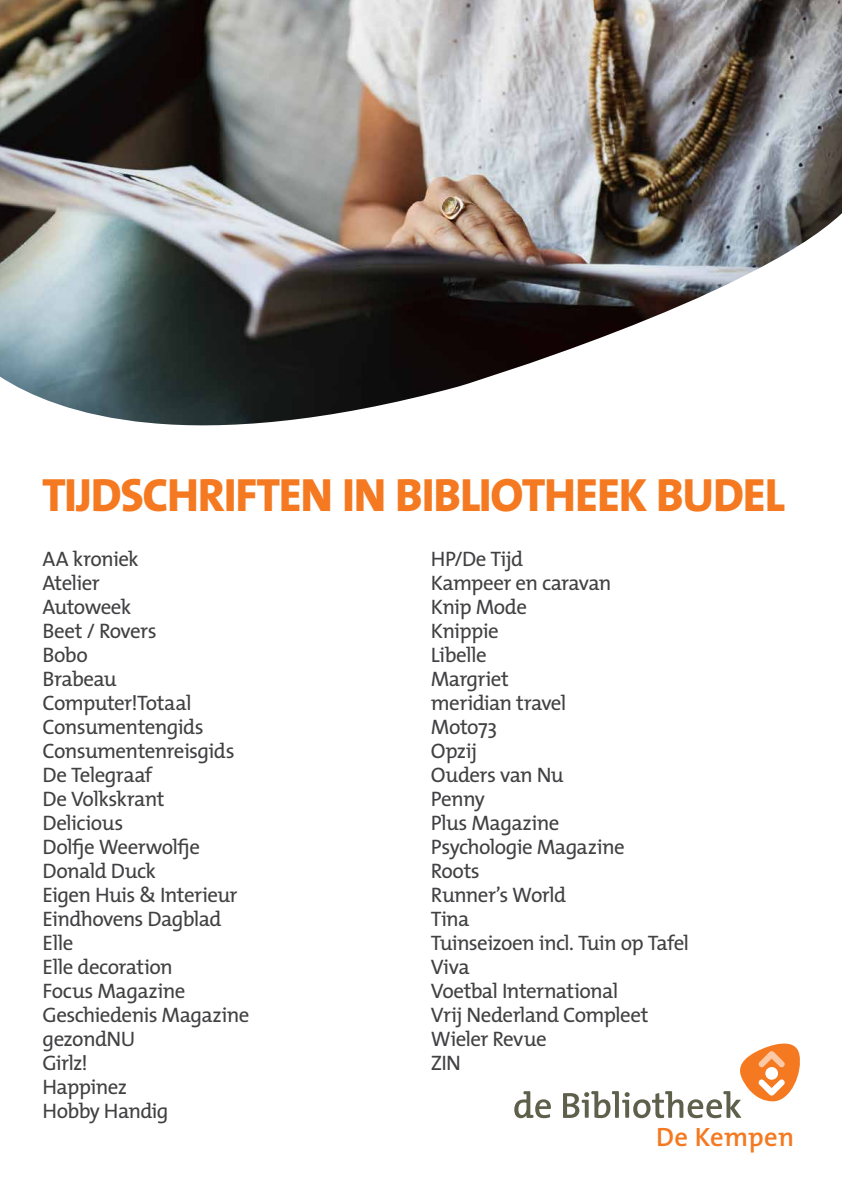
<style>
.page{position:relative;width:842px;height:1191px;background:#fff}
.page>*{position:absolute;margin:0;border:0;box-sizing:border-box;transform-origin:0 0}
.t1{font:800 47px "The Mix";letter-spacing:-.025em;color:#f47920}
.t2{font:600 26.7px "The Mix";letter-spacing:.005em;color:#f47920}
.t3{font:21px/24px "The Mix";letter-spacing:-.03em;color:#414042}
</style>
<div class="page">
<img style="left:0;top:0;width:842px;height:426px">
<svg style="left:514px;top:1091px;width:37px;height:27px"></svg>
<svg style="left:563px;top:1043px;width:237px;height:75px"></svg>
<h1 class="t1" style="left:42px;top:468px;width:744px">TIJDSCHRIFTEN IN BIBLIOTHEEK BUDEL</h1>
<p class="t3" style="left:43px;top:546px;width:208px">AA kroniek<br>Atelier<br>Autoweek<br>Beet / Rovers<br>Bobo<br>Brabeau<br>Computer!Totaal<br>Consumentengids<br>Consumentenreisgids<br>De Telegraaf<br>De Volkskrant<br>Delicious<br>Dolfje Weerwolfje<br>Donald Duck<br>Eigen Huis &amp; Interieur<br>Eindhovens Dagblad<br>Elle<br>Elle decoration<br>Focus Magazine<br>Geschiedenis Magazine gezondNU<br>Girlz!<br>Happinez<br>Hobby Handig</p>
<p class="t3" style="left:431px;top:546px;width:260px">HP/De Tijd<br>Kampeer en caravan<br>Knip Mode<br>Knippie<br>Libelle<br>Margriet<br>meridian travel<br>Moto73<br>Opzij<br>Ouders van Nu<br>Penny<br>Plus Magazine<br>Psychologie Magazine<br>Roots<br>Runner’s World<br>Tina<br>Tuinseizoen incl. Tuin op Tafel<br>Viva<br>Voetbal International<br>Vrij Nederland Compleet<br>Wieler Revue<br>ZIN</p>
<p class="t2" style="left:656px;top:1119px;width:139px">De Kempen</p>
</div>
